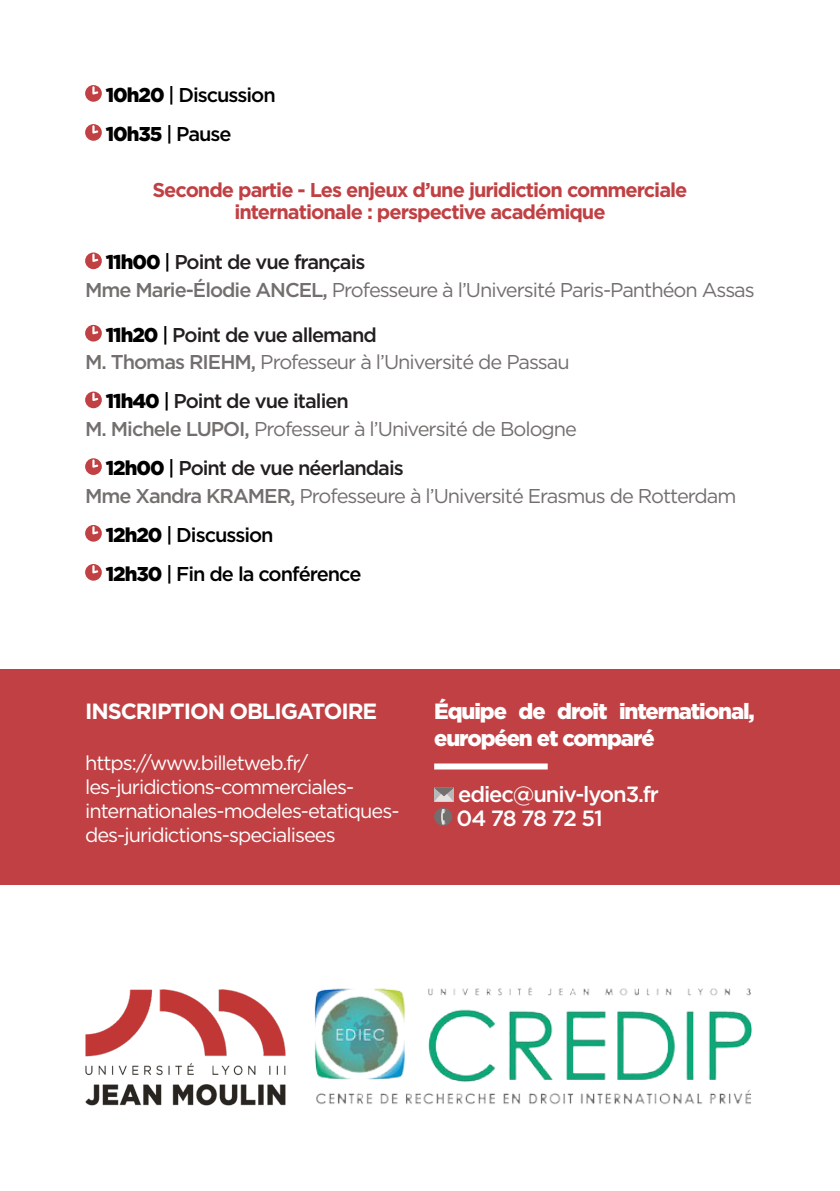
<style>
.page{position:relative;width:840px;height:1191px;background:#fff}
.page>*{position:absolute;margin:0;border:0;box-sizing:border-box;transform-origin:0 0}
.Info{font:900 22px/26.4px "Gotham";letter-spacing:-.05em;color:#fff}
.Info-2{font:500 22px/24px "Gotham";letter-spacing:-.05em;color:#fff}
.Info-3{font:700 22px "Gotham";letter-spacing:-.05em;color:#fff}
.Sous-titre_Inter{font:20px "Gotham";letter-spacing:-.05em;color:#736f6e}
.Info-4{font:20px/24px "Gotham";letter-spacing:-.05em;color:#fff}
.Sous-titre_Inter-2{font:500 20px "Gotham";letter-spacing:-.05em;color:#231f20}
.Sous-titre_Inter-3{font:700 20px/22px "Gotham";letter-spacing:-.05em;color:#c04043;text-align:center}
.Sous-titre_Inter-4{font:500 20px "Gotham";letter-spacing:-.05em;color:#000001}
.s1{font-weight:900}
.s2{font-weight:900;color:#000001}
.s3{color:#000001}
.s4{font-weight:500}
</style>
<div class="page">
<svg style="left:85px;top:85px;width:17px;height:17px"></svg>
<svg style="left:85px;top:124px;width:17px;height:17px"></svg>
<svg style="left:85px;top:252px;width:17px;height:17px"></svg>
<svg style="left:85px;top:325px;width:17px;height:16px"></svg>
<svg style="left:85px;top:391px;width:17px;height:17px"></svg>
<svg style="left:85px;top:458px;width:17px;height:17px"></svg>
<svg style="left:85px;top:525px;width:17px;height:16px"></svg>
<svg style="left:85px;top:564px;width:17px;height:16px"></svg>
<div style="left:0;top:669px;width:839px;height:215px;background:#c04043"></div>
<div style="left:434px;top:763px;width:113px;height:6px;background:#fff"></div>
<svg style="left:434px;top:787px;width:19px;height:14px"></svg>
<div style="left:434px;top:807px;width:18px;height:18px;background:#736f6e;border-radius:50%"></div>
<svg style="left:441px;top:809px;width:4px;height:16px"></svg>
<img style="left:314px;top:987px;width:438px;height:118px">
<img style="left:85px;top:989px;width:200px;height:117px">
<p class="Sous-titre_Inter-4" style="left:106px;top:83px;width:171px"><span class="s1">10h20</span> | Discussion</p>
<p class="Sous-titre_Inter-4" style="left:106px;top:122px;width:127px"><span class="s1">10h35</span> | Pause</p>
<p class="Sous-titre_Inter-3" style="left:152px;top:178px;width:536px">Seconde partie - Les enjeux d’une juridiction commerciale internationale : perspective académique</p>
<p class="Sous-titre_Inter-2" style="left:106px;top:251px;width:261px"><span class="s2">11h00</span> <span class="s3">|</span> Point de vue français</p>
<p class="Sous-titre_Inter" style="left:85px;top:279px;width:671px"><span class="s4">Mme Marie-Élodie ANCEL,</span> Professeure à l’Université Paris-Panthéon Assas</p>
<p class="Sous-titre_Inter-2" style="left:106px;top:323px;width:272px"><span class="s2">11h20</span> <span class="s3">|</span> Point de vue allemand</p>
<p class="Sous-titre_Inter" style="left:85px;top:351px;width:486px"><span class="s4">M. Thomas RIEHM,</span> Professeur à l’Université de Passau</p>
<p class="Sous-titre_Inter-2" style="left:106px;top:390px;width:244px"><span class="s2">11h40</span> <span class="s3">|</span> Point de vue italien</p>
<p class="Sous-titre_Inter" style="left:85px;top:418px;width:493px"><span class="s4">M. Michele LUPOI,</span> Professeur à l’Université de Bologne</p>
<p class="Sous-titre_Inter-2" style="left:106px;top:456px;width:299px"><span class="s2">12h00</span> <span class="s3">|</span> Point de vue néerlandais</p>
<p class="Sous-titre_Inter" style="left:85px;top:484px;width:652px"><span class="s4">Mme Xandra KRAMER,</span> Professeure à l’Université Erasmus de Rotterdam</p>
<p class="Sous-titre_Inter-4" style="left:106px;top:523px;width:169px"><span class="s1">12h20</span> | Discussion</p>
<p class="Sous-titre_Inter-4" style="left:106px;top:562px;width:257px"><span class="s1">12h30</span> | Fin de la conférence</p>
<p class="Info-3" style="left:85px;top:699px;width:293px">INSCRIPTION OBLIGATOIRE</p>
<p class="Info-4" style="left:85px;top:750px;width:316px">https://www.billetweb.fr/ les-juridictions-commerciales&shy;internationales-modeles-etatiques&shy;des-juridictions-specialisees</p>
<p class="Info" style="left:434px;top:698px;width:322px">Équipe de droit international, européen et comparé</p>
<p class="Info-2" style="left:456px;top:781px;width:204px">ediec@univ-lyon3.fr<br>04 78 78 72 51</p>
</div>
